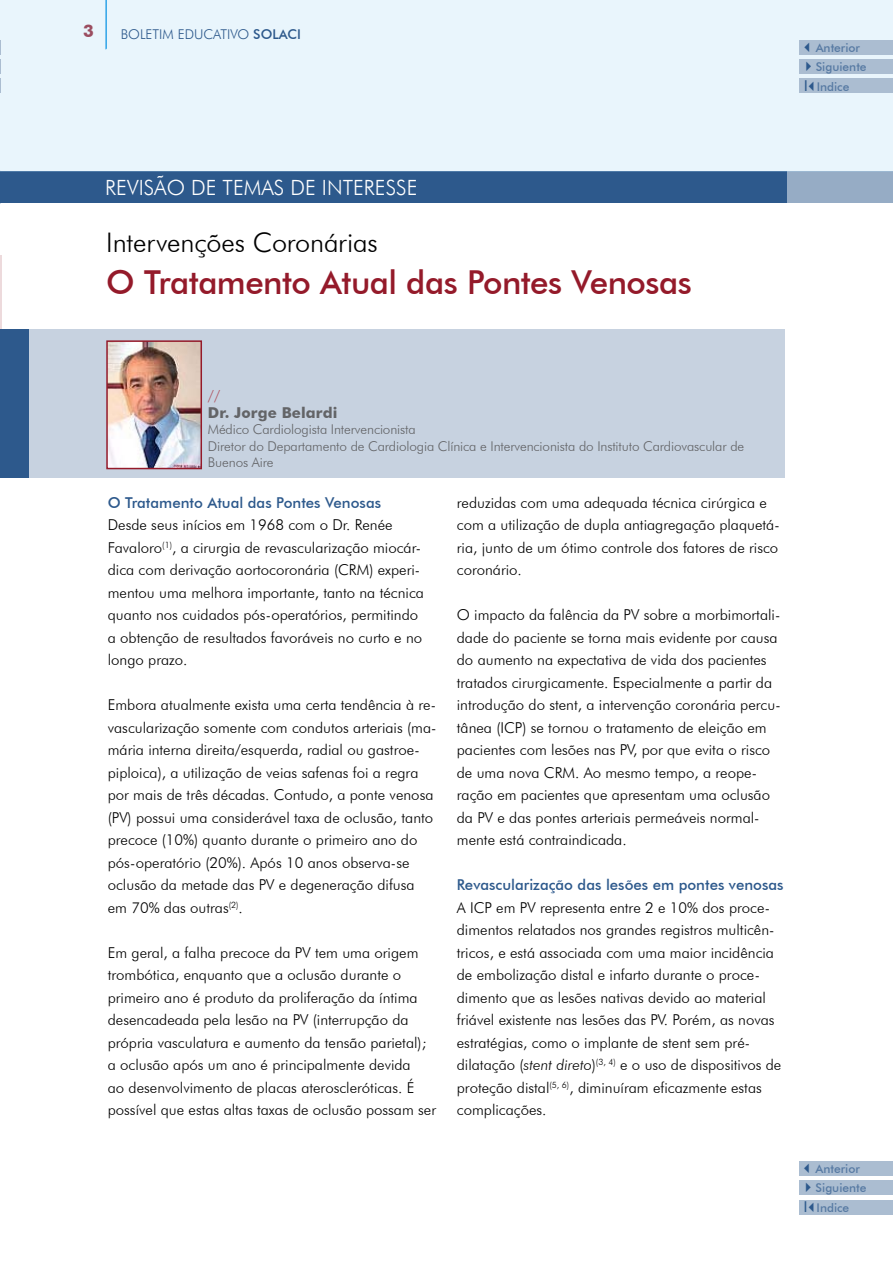
<style>
.page{position:relative;width:893px;height:1263px;background:#fff}
.page>*{position:absolute;margin:0;border:0;box-sizing:border-box;transform-origin:0 0}
.t1{font:500 33px "Futura BT";letter-spacing:-.015em;color:#941a2a}
.t2{font:300 27px "Futura BT";letter-spacing:-.005em;color:#000}
.t3{font:300 21px "Futura BT";color:#fff}
.t4{font:700 17.25px "Futura BT";color:#941a2a}
.t5{font:300 15px/22.5px "Futura BT";color:#000}
.t6{font:500 15px "Futura BT";color:#2d598c}
.t7{font:700 15px "Futura BT";letter-spacing:.005em;color:#636467}
.t8{font:300 15px "Futura BT";color:#af535f}
.t9{font:300 13.5px/16.5px "Futura BT";letter-spacing:-.01em;color:#636467}
.t10{font:300 13.5px "Futura BT";color:#2d598c}
.t11{font:500 12px/20.2px "Futura BT";color:#577aa3}
.s1{font-weight:500}
.s2{color:#2d598c}
.s3{font-family:"Arial";font-weight:400;font-size:15px;color:#2d598c}
.s4{font-style:italic}
</style>
<div class="page">
<div style="left:0;top:171px;width:33px;height:32px;background:#2d598c"></div>
<div style="left:787px;top:171px;width:106px;height:32px;background:#96acc5"></div>
<div style="left:33px;top:171px;width:754px;height:32px;background:#2d598c"></div>
<div style="left:0;top:0;width:893px;height:171px;background:#e9f5fc"></div>
<hr style="left:0;top:255px;width:1px;height:136px;background:#dcb3b9">
<hr style="left:106px;top:0;width:1px;height:49px;background:#36a7e9">
<div style="left:1px;top:329px;width:784px;height:149px;background:#c7d2e0"></div>
<div style="left:1px;top:329px;width:28px;height:149px;background:#2d598c"></div>
<img style="left:109px;top:343px;width:90px;height:123px">
<div style="left:106px;top:340px;width:96px;height:129px;border:2px solid #941a2a"></div>
<svg style="left:0;top:40px;width:1px;height:33px"></svg>
<svg style="left:0;top:79px;width:1px;height:14px"></svg>
<div style="left:799px;top:40px;width:94px;height:14px;background:#abbdd1"></div>
<div style="left:799px;top:59px;width:94px;height:14px;background:#abbdd1"></div>
<div style="left:799px;top:79px;width:94px;height:14px;background:#abbdd1"></div>
<div style="left:799px;top:1162px;width:94px;height:14px;background:#abbdd1"></div>
<div style="left:799px;top:1181px;width:94px;height:14px;background:#abbdd1"></div>
<div style="left:799px;top:1200px;width:94px;height:14px;background:#abbdd1"></div>
<p class="t4" style="left:83px;top:21px;width:12px">3</p>
<p class="t10" style="left:121px;top:26px;width:182px">BOLETIM EDUCATIVO <span class="s1">SOLACI</span></p>
<h3 class="t3" style="left:105px;top:175px;width:314px">REVISÃO DE TEMAS DE INTERESSE</h3>
<h2 class="t2" style="left:106px;top:226px;width:273px">Intervenções Coronárias</h2>
<h1 class="t1" style="left:106px;top:262px;width:587px">O Tratamento Atual das Pontes Venosas</h1>
<p class="t11" style="left:801px;top:37px;width:61px"><span class="s2">✓</span>Anterior</p>
<p class="t11" style="left:801px;top:56px;width:67px"><span class="s2">✔</span>Siguiente<br><span class="s3">I</span><span class="s2">✓</span>Indice</p>
<p class="t8" style="left:208px;top:387px;width:14px">//</p>
<p class="t7" style="left:208px;top:403px;width:131px">Dr. Jorge Belardi</p>
<p class="t9" style="left:208px;top:421px;width:538px">Médico Cardiologista Intervencionista<br>Diretor do Departamento de Cardiologia Clínica e Intervencionista do Instituto Cardiovascular de<br>Buenos Aire</p>
<p class="t6" style="left:108px;top:493px;width:275px">O Tratamento Atual das Pontes Venosas</p>
<p class="t5" style="left:108px;top:514px;width:318px">Desde seus inícios em 1968 com o Dr. Renée Favaloro<sup>(1)</sup>, a cirurgia de revascularização miocár&shy;dica com derivação aortocoronária (CRM) experi&shy;mentou uma melhora importante, tanto na técnica quanto nos cuidados pós-operatórios, permitindo a obtenção de resultados favoráveis no curto e no longo prazo.</p>
<p class="t5" style="left:108px;top:694px;width:330px">Embora atualmente exista uma certa tendência à re&shy;vascularização somente com condutos arteriais (ma&shy;mária interna direita/esquerda, radial ou gastroe&shy;piploica), a utilização de veias safenas foi a regra por mais de três décadas. Contudo, a ponte venosa (PV) possui uma considerável taxa de oclusão, tanto precoce (10%) quanto durante o primeiro ano do pós-operatório (20%). Após 10 anos observa-se oclusão da metade das PV e degeneração difusa em 70% das outras<sup>(2)</sup>.</p>
<p class="t5" style="left:108px;top:941px;width:330px">Em geral, a falha precoce da PV tem uma origem trombótica, enquanto que a oclusão durante o primeiro ano é produto da proliferação da íntima desencadeada pela lesão na PV (interrupção da própria vasculatura e aumento da tensão parietal); a oclusão após um ano é principalmente devida<br>ao desenvolvimento de placas ateroscleróticas. É possível que estas altas taxas de oclusão possam ser</p>
<p class="t5" style="left:457px;top:491px;width:324px">reduzidas com uma adequada técnica cirúrgica e com a utilização de dupla antiagregação plaquetá&shy;ria, junto de um ótimo controle dos fatores de risco coronário.</p>
<p class="t5" style="left:457px;top:604px;width:325px">O impacto da falência da PV sobre a morbimortali&shy;dade do paciente se torna mais evidente por causa do aumento na expectativa de vida dos pacientes tratados cirurgicamente. Especialmente a partir da introdução do stent, a intervenção coronária percu&shy;tânea (ICP) se tornou o tratamento de eleição em pacientes com lesões nas PV, por que evita o risco de uma nova CRM. Ao mesmo tempo, a reope&shy;ração em pacientes que apresentam uma oclusão da PV e das pontes arteriais permeáveis normal&shy;mente está contraindicada.</p>
<p class="t6" style="left:457px;top:876px;width:328px">Revascularização das lesões em pontes venosas</p>
<p class="t5" style="left:457px;top:896px;width:326px">A ICP em PV representa entre 2 e 10% dos proce&shy;dimentos relatados nos grandes registros multicên&shy;tricos, e está associada com uma maior incidência de embolização distal e infarto durante o proce&shy;dimento que as lesões nativas devido ao material friável existente nas lesões das PV. Porém, as novas estratégias, como o implante de stent sem pré&shy;dilatação (<span class="s4">stent direto</span>)<sup>(3,</sup> <sup>4)</sup> e o uso de dispositivos de proteção distal<sup>(5,</sup> <sup>6)</sup>, diminuíram eficazmente estas complicações.</p>
<p class="t11" style="left:801px;top:1158px;width:61px"><span class="s2">✓</span>Anterior</p>
<p class="t11" style="left:801px;top:1178px;width:67px"><span class="s2">✔</span>Siguiente<br><span class="s3">I</span><span class="s2">✓</span>Indice</p>
</div>
